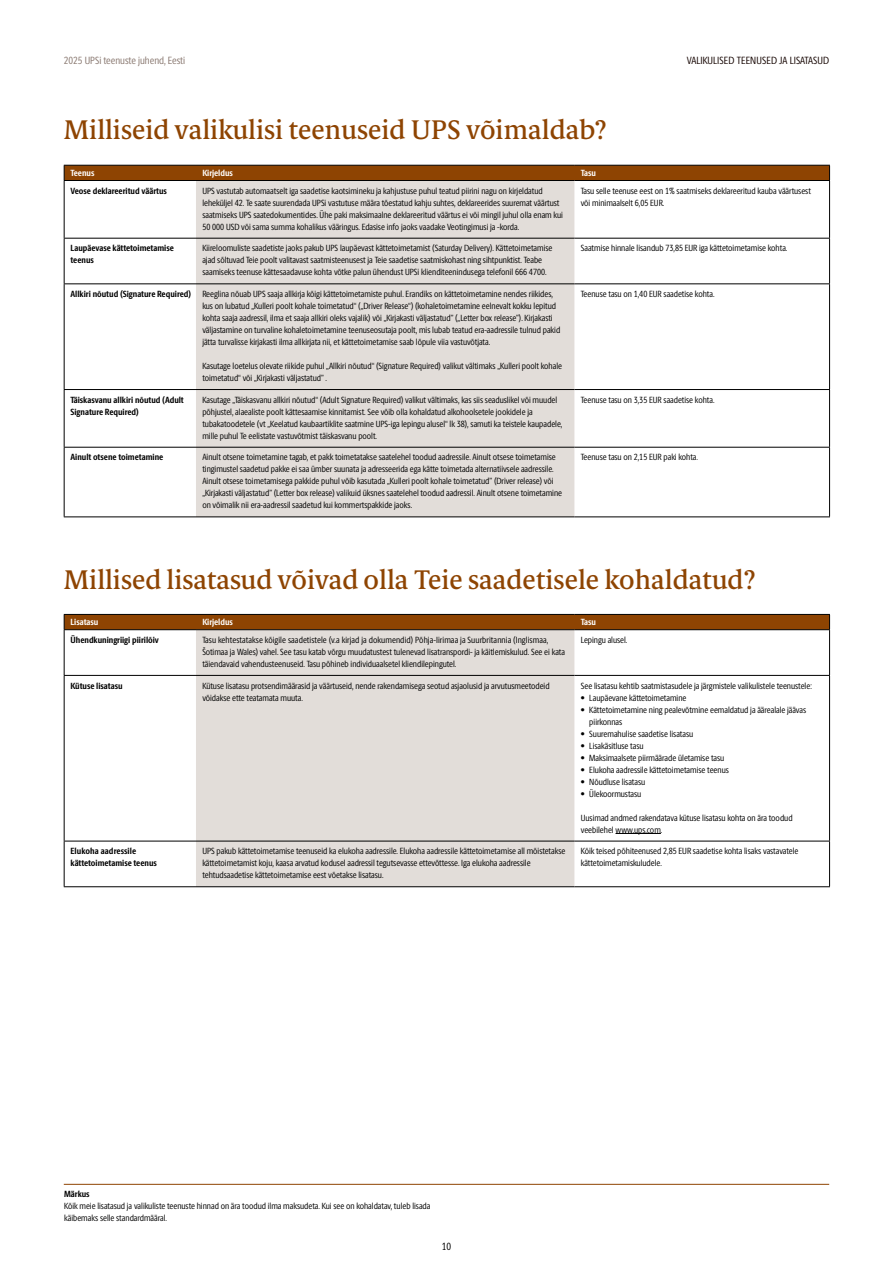
<style>
.page{position:relative;width:893px;height:1263px;background:#fff}
.page>*{position:absolute;margin:0;border:0;box-sizing:border-box;transform-origin:0 0}
.t1{font:500 27px "UPS Berlingske Serif Tx";color:#8e4402}
.t2{font:10.5px "UPS Berlingske Sans Cn";letter-spacing:.005em;color:#150400}
.t3{font:10.5px "UPS Berlingske Sans Cn";color:#897870}
.t4{font:10.5px "UPS Berlingske Sans Cn";color:#000}
.t5{font:9px/12px "UPS Berlingske Sans Cn";color:#000}
.t6{font:700 9px/12px "UPS Berlingske Sans Cn";color:#000}
.t7{font:700 9px "UPS Berlingske Sans Cn";letter-spacing:-.005em;color:#fff}
.s1{font-weight:700}
</style>
<div class="page">
<div style="left:196px;top:181px;width:378px;height:335px;background:#e2ddd9"></div>
<div style="left:64px;top:165px;width:766px;height:15px;background:#8e4402"></div>
<hr style="left:64px;top:180px;width:132px;height:1px;background:#000">
<hr style="left:64px;top:181px;width:1px;height:57px;background:#000">
<hr style="left:196px;top:180px;width:378px;height:1px;background:#000">
<hr style="left:574px;top:180px;width:256px;height:1px;background:#000">
<hr style="left:829px;top:181px;width:1px;height:57px;background:#000">
<hr style="left:64px;top:238px;width:132px;height:1px;background:#000">
<hr style="left:64px;top:239px;width:1px;height:44px;background:#000">
<hr style="left:196px;top:238px;width:378px;height:1px;background:#000">
<hr style="left:574px;top:238px;width:256px;height:1px;background:#000">
<hr style="left:829px;top:239px;width:1px;height:44px;background:#000">
<hr style="left:64px;top:283px;width:132px;height:1px;background:#000">
<hr style="left:64px;top:284px;width:1px;height:105px;background:#000">
<hr style="left:196px;top:283px;width:378px;height:1px;background:#000">
<hr style="left:574px;top:283px;width:256px;height:1px;background:#000">
<hr style="left:829px;top:284px;width:1px;height:105px;background:#000">
<hr style="left:64px;top:389px;width:132px;height:1px;background:#000">
<hr style="left:64px;top:390px;width:1px;height:57px;background:#000">
<hr style="left:196px;top:389px;width:378px;height:1px;background:#000">
<hr style="left:574px;top:389px;width:256px;height:1px;background:#000">
<hr style="left:829px;top:390px;width:1px;height:57px;background:#000">
<hr style="left:64px;top:447px;width:132px;height:1px;background:#000">
<hr style="left:64px;top:448px;width:1px;height:68px;background:#000">
<hr style="left:196px;top:447px;width:378px;height:1px;background:#000">
<hr style="left:574px;top:447px;width:256px;height:1px;background:#000">
<hr style="left:829px;top:448px;width:1px;height:68px;background:#000">
<hr style="left:64px;top:516px;width:132px;height:1px;background:#000">
<hr style="left:196px;top:516px;width:378px;height:1px;background:#000">
<hr style="left:574px;top:516px;width:256px;height:1px;background:#000">
<div style="left:196px;top:630px;width:378px;height:256px;background:#e2ddd9"></div>
<div style="left:64px;top:614px;width:766px;height:15px;background:#8e4402"></div>
<hr style="left:64px;top:629px;width:132px;height:1px;background:#000">
<hr style="left:64px;top:630px;width:1px;height:45px;background:#000">
<hr style="left:196px;top:629px;width:378px;height:1px;background:#000">
<hr style="left:574px;top:629px;width:256px;height:1px;background:#000">
<hr style="left:829px;top:630px;width:1px;height:45px;background:#000">
<hr style="left:64px;top:675px;width:132px;height:1px;background:#000">
<hr style="left:64px;top:676px;width:1px;height:165px;background:#000">
<hr style="left:196px;top:675px;width:378px;height:1px;background:#000">
<hr style="left:574px;top:675px;width:256px;height:1px;background:#000">
<hr style="left:829px;top:676px;width:1px;height:165px;background:#000">
<hr style="left:64px;top:841px;width:132px;height:1px;background:#000">
<hr style="left:64px;top:841px;width:1px;height:45px;background:#000">
<hr style="left:196px;top:841px;width:378px;height:1px;background:#000">
<hr style="left:574px;top:841px;width:256px;height:1px;background:#000">
<hr style="left:829px;top:841px;width:1px;height:45px;background:#000">
<hr style="left:64px;top:886px;width:132px;height:1px;background:#000">
<hr style="left:196px;top:886px;width:378px;height:1px;background:#000">
<hr style="left:574px;top:886px;width:256px;height:1px;background:#000">
<hr style="left:615px;top:833px;width:46px;height:1px;background:#000">
<hr style="left:64px;top:1184px;width:765px;height:1px;background:#8e4402">
<p class="t3" style="left:64px;top:53px;width:123px">2025 UPSi teenuste juhend, Eesti</p>
<p class="t2" style="left:687px;top:53px;width:144px">VALIKULISED TEENUSED JA LISATASUD</p>
<h1 class="t1" style="left:64px;top:111px;width:544px">Milliseid valikulisi teenuseid UPS võimaldab?</h1>
<p class="t7" style="left:71px;top:166px;width:25px">Teenus</p>
<p class="t7" style="left:202px;top:166px;width:32px">Kirjeldus</p>
<p class="t7" style="left:581px;top:166px;width:17px">Tasu</p>
<p class="t6" style="left:71px;top:184px;width:98px">Veose deklareeritud väärtus</p>
<p class="t5" style="left:202px;top:184px;width:362px">UPS vastutab automaatselt iga saadetise kaotsimineku ja kahjustuse puhul teatud piirini nagu on kirjeldatud leheküljel 42. Te saate suurendada UPSi vastutuse määra tõestatud kahju suhtes, deklareerides suuremat väärtust saatmiseks UPS saatedokumentides. Ühe paki maksimaalne deklareeritud väärtus ei või mingil juhul olla enam kui 50 000 USD või sama summa kohalikus vääringus. Edasise info jaoks vaadake Veotingimusi ja -korda.</p>
<p class="t5" style="left:581px;top:184px;width:232px">Tasu selle teenuse eest on 1% saatmiseks deklareeritud kauba väärtusest või minimaalselt 6,05 EUR.</p>
<p class="t6" style="left:71px;top:242px;width:105px">Laupäevase kättetoimetamise teenus</p>
<p class="t5" style="left:202px;top:242px;width:352px">Kiireloomuliste saadetiste jaoks pakub UPS laupäevast kättetoimetamist (Saturday Delivery). Kättetoimetamise ajad sõltuvad Teie poolt valitavast saatmisteenusest ja Teie saadetise saatmiskohast ning sihtpunktist. Teabe saamiseks teenuse kättesaadavuse kohta võtke palun ühendust UPSi klienditeenindusega telefonil 666 4700.</p>
<p class="t5" style="left:581px;top:242px;width:208px">Saatmise hinnale lisandub 73,85 EUR iga kättetoimetamise kohta.</p>
<p class="t5" style="left:202px;top:288px;width:359px;text-indent:-132px"><span class="s1">Allkiri nõutud (Signature Required)</span> Reeglina nõuab UPS saaja allkirja kõigi kättetoimetamiste puhul. Erandiks on kättetoimetamine nendes riikides, kus on lubatud „Kulleri poolt kohale toimetatud“ („Driver Release“) (kohaletoimetamine eelnevalt kokku lepitud kohta saaja aadressil, ilma et saaja allkiri oleks vajalik) või „Kirjakasti väljastatud” („Letter box release”). Kirjakasti väljastamine on turvaline kohaletoimetamine teenuseosutaja poolt, mis lubab teatud era-aadressile tulnud pakid jätta turvalisse kirjakasti ilma allkirjata nii, et kättetoimetamise saab lõpule viia vastuvõtjata.</p>
<p class="t5" style="left:202px;top:360px;width:361px">Kasutage loetelus olevate riikide puhul „Allkiri nõutud“ (Signature Required) valikut vältimaks „Kulleri poolt kohale toimetatud“ või „Kirjakasti väljastatud” .</p>
<p class="t5" style="left:581px;top:288px;width:135px">Teenuse tasu on 1,40 EUR saadetise kohta.</p>
<p class="t6" style="left:71px;top:393px;width:115px">Täiskasvanu allkiri nõutud (Adult<br>Signature Required)</p>
<p class="t5" style="left:202px;top:393px;width:361px">Kasutage „Täiskasvanu allkiri nõutud“ (Adult Signature Required) valikut vältimaks, kas siis seaduslikel või muudel põhjustel, alaealiste poolt kättesaamise kinnitamist. See võib olla kohaldatud alkohoolsetele jookidele ja tubakatoodetele (vt „Keelatud kaubaartiklite saatmine UPS-iga lepingu alusel“ lk 38), samuti ka teistele kaupadele, mille puhul Te eelistate vastuvõtmist täiskasvanu poolt.</p>
<p class="t5" style="left:581px;top:393px;width:135px">Teenuse tasu on 3,35 EUR saadetise kohta.</p>
<p class="t6" style="left:71px;top:451px;width:94px">Ainult otsene toimetamine</p>
<p class="t5" style="left:202px;top:451px;width:361px">Ainult otsene toimetamine tagab, et pakk toimetatakse saatelehel toodud aadressile. Ainult otsese toimetamise tingimustel saadetud pakke ei saa ümber suunata ja adresseerida ega kätte toimetada alternatiivsele aadressile.<br>Ainult otsese toimetamisega pakkide puhul võib kasutada „Kulleri poolt kohale toimetatud” (Driver release) või „Kirjakasti väljastatud” (Letter box release) valikuid üksnes saatelehel toodud aadressil. Ainult otsene toimetamine on võimalik nii era-aadressil saadetud kui kommertspakkide jaoks.</p>
<p class="t5" style="left:581px;top:451px;width:119px">Teenuse tasu on 2,15 EUR paki kohta.</p>
<h1 class="t1" style="left:64px;top:560px;width:693px">Millised lisatasud võivad olla Teie saadetisele kohaldatud?</h1>
<p class="t7" style="left:71px;top:616px;width:29px">Lisatasu</p>
<p class="t7" style="left:202px;top:616px;width:32px">Kirjeldus</p>
<p class="t7" style="left:581px;top:616px;width:17px">Tasu</p>
<p class="t6" style="left:71px;top:634px;width:90px">Ühendkuningriigi piirilõiv</p>
<p class="t5" style="left:202px;top:633px;width:364px">Tasu kehtestatakse kõigile saadetistele (v.a kirjad ja dokumendid) Põhja-Iirimaa ja Suurbritannia (Inglismaa,<br>Šotimaa ja Wales) vahel. See tasu katab võrgu muudatustest tulenevad lisatranspordi- ja käitlemiskulud. See ei kata täiendavaid vahendusteenuseid. Tasu põhineb individuaalsetel kliendilepingutel.</p>
<p class="t5" style="left:581px;top:633px;width:48px">Lepingu alusel.</p>
<p class="t6" style="left:71px;top:679px;width:54px">Kütuse lisatasu</p>
<p class="t5" style="left:202px;top:679px;width:349px">Kütuse lisatasu protsendimäärasid ja väärtuseid, nende rakendamisega seotud asjaolusid ja arvutusmeetodeid võidakse ette teatamata muuta.</p>
<p class="t5" style="left:581px;top:679px;width:232px">See lisatasu kehtib saatmistasudele ja järgmistele valikulistele teenustele:</p>
<p class="t5" style="left:581px;top:691px;width:107px">• Laupäevane kättetoimetamine</p>
<p class="t5" style="left:589px;top:703px;width:218px;text-indent:-9px">• Kättetoimetamine ning pealevõtmine eemaldatud ja äärealale jäävas piirkonnas</p>
<p class="t5" style="left:581px;top:727px;width:114px">• Suuremahulise saadetise lisatasu</p>
<p class="t5" style="left:581px;top:739px;width:64px">• Lisakäsitluse tasu</p>
<p class="t5" style="left:581px;top:751px;width:145px">• Maksimaalsete piirmäärade ületamise tasu</p>
<p class="t5" style="left:581px;top:763px;width:150px">• Elukoha aadressile kättetoimetamise teenus</p>
<p class="t5" style="left:581px;top:775px;width:66px">• Nõudluse lisatasu</p>
<p class="t5" style="left:581px;top:787px;width:62px">• Ülekoormustasu</p>
<p class="t5" style="left:581px;top:811px;width:213px">Uusimad andmed rakendatava kütuse lisatasu kohta on ära toodud veebilehel www.ups.com.</p>
<p class="t6" style="left:71px;top:845px;width:88px">Elukoha aadressile kättetoimetamise teenus</p>
<p class="t5" style="left:202px;top:845px;width:365px">UPS pakub kättetoimetamise teenuseid ka elukoha aadressile. Elukoha aadressile kättetoimetamise all mõistetakse kättetoimetamist koju, kaasa arvatud kodusel aadressil tegutsevasse ettevõttesse. Iga elukoha aadressile tehtudsaadetise kättetoimetamise eest võetakse lisatasu.</p>
<p class="t5" style="left:581px;top:845px;width:219px">Kõik teised põhiteenused 2,85 EUR saadetise kohta lisaks vastavatele kättetoimetamiskuludele.</p>
<p class="t6" style="left:64px;top:1188px;width:27px">Märkus</p>
<p class="t5" style="left:64px;top:1200px;width:368px">Kõik meie lisatasud ja valikuliste teenuste hinnad on ära toodud ilma maksudeta. Kui see on kohaldatav, tuleb lisada käibemaks selle standardmääral.</p>
<p class="t4" style="left:442px;top:1239px;width:11px">10</p>
</div>
